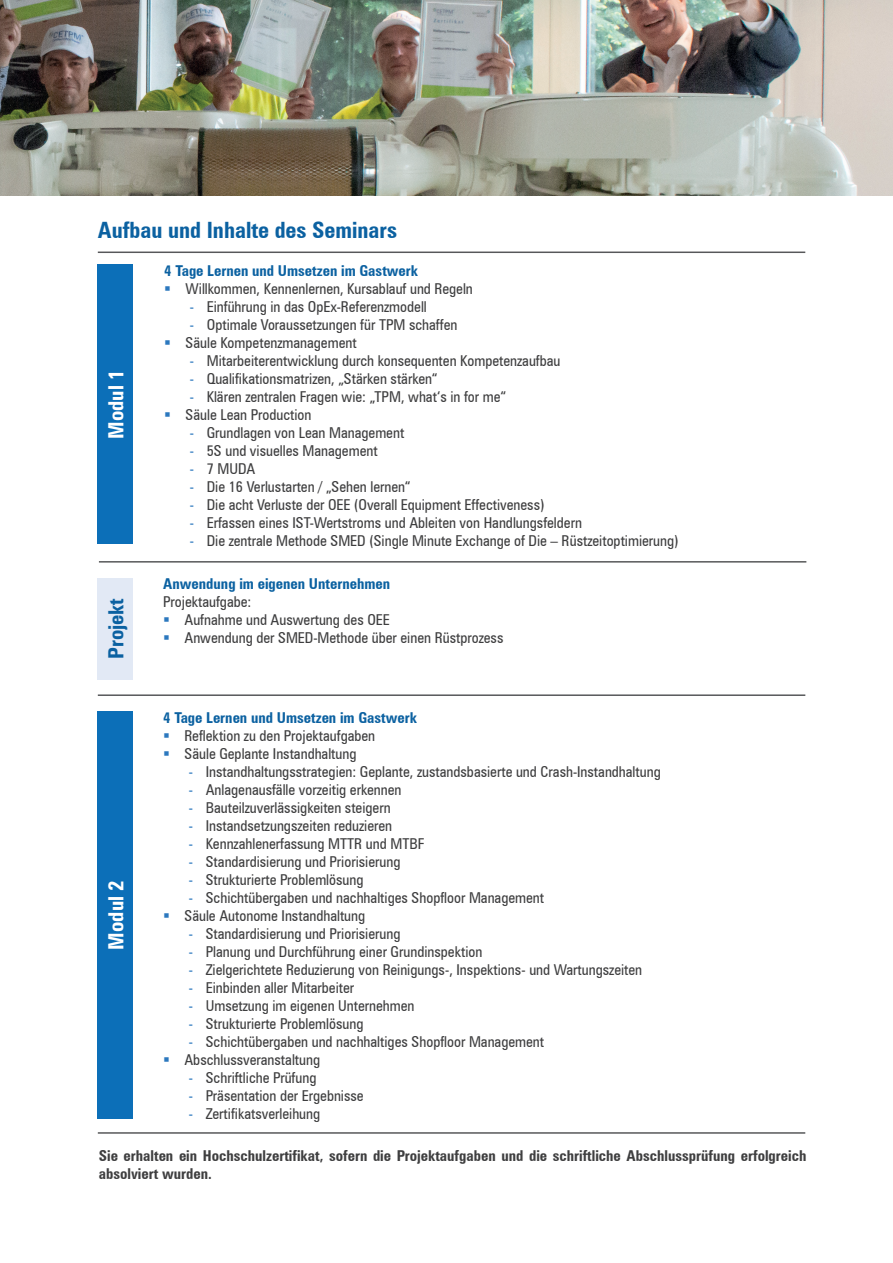
<style>
.page{position:relative;width:893px;height:1263px;background:#fff}
.page>*{position:absolute;margin:0;border:0;box-sizing:border-box;transform-origin:0 0}
.t1{font:700 condensed 22.5px "Zurich BT";color:#0b61a1}
.t2{font:700 condensed 21px "Zurich BT";color:#fff}
.t3{font:700 condensed 21px "Zurich BT";color:#0b61a1}
.t4{font:condensed 15px/18px "Zurich BT";color:#3e3e3f}
.t5{font:700 condensed 15px/18px "Zurich BT";color:#3e3e3f}
.t6{font:700 condensed 15px "Zurich BT";color:#0b61a1}
.s1{color:#2c78be}
</style>
<div class="page">
<img style="left:0;top:0;width:893px;height:196px">
<hr style="left:98px;top:252px;width:707px;height:1px;background:#57585a">
<hr style="left:99px;top:561px;width:707px;height:2px;background:#57585a">
<hr style="left:98px;top:694px;width:707px;height:2px;background:#57585a">
<div style="left:98px;top:264px;width:35px;height:280px;background:#0c6fb8"></div>
<div style="left:98px;top:711px;width:35px;height:408px;background:#0c6fb8"></div>
<div style="left:98px;top:578px;width:35px;height:101px;background:#e2e9f5"></div>
<hr style="left:98px;top:1132px;width:707px;height:2px;background:#57585a">
<h1 class="t1" style="left:98px;top:217px;width:301px">Aufbau und Inhalte des Seminars</h1>
<p class="t6" style="left:164px;top:261px;width:255px">4 Tage Lernen und Umsetzen im Gastwerk</p>
<p class="t4" style="left:186px;top:279px;width:289px">Willkommen, Kennenlernen, Kursablauf und Regeln</p>
<p class="t4" style="left:190px;top:297px;width:239px"><span class="s1">-</span> Einführung in das OpEx-Referenzmodell</p>
<p class="t4" style="left:186px;top:315px;width:273px"><span class="s1">-</span> Optimale Voraussetzungen für TPM schaffen<br>Säule Kompetenzmanagement</p>
<p class="t4" style="left:190px;top:351px;width:372px"><span class="s1">-</span> Mitarbeiterentwicklung durch konsequenten Kompetenzaufbau</p>
<p class="t4" style="left:190px;top:369px;width:249px"><span class="s1">-</span> Qualifikationsmatrizen, „Stärken stärken“</p>
<p class="t4" style="left:186px;top:387px;width:322px"><span class="s1">-</span> Klären zentralen Fragen wie: „TPM, what‘s in for me“<br>Säule Lean Production</p>
<p class="t4" style="left:190px;top:423px;width:216px"><span class="s1">-</span> Grundlagen von Lean Management</p>
<p class="t4" style="left:190px;top:441px;width:189px"><span class="s1">-</span> 5S und visuelles Management</p>
<p class="t4" style="left:190px;top:459px;width:67px"><span class="s1">-</span> 7 MUDA</p>
<p class="t4" style="left:190px;top:477px;width:222px"><span class="s1">-</span> Die 16 Verlustarten / „Sehen lernen“</p>
<p class="t4" style="left:190px;top:495px;width:356px"><span class="s1">-</span> Die acht Verluste der OEE (Overall Equipment Effectiveness)</p>
<p class="t4" style="left:190px;top:513px;width:394px"><span class="s1">-</span> Erfassen eines IST-Wertstroms und Ableiten von Handlungsfeldern</p>
<p class="t4" style="left:190px;top:531px;width:490px"><span class="s1">-</span> Die zentrale Methode SMED (Single Minute Exchange of Die – Rüstzeitoptimierung)</p>
<p class="t6" style="left:163px;top:575px;width:228px">Anwendung im eigenen Unternehmen</p>
<p class="t4" style="left:184px;top:593px;width:320px;text-indent:-21px">Projektaufgabe:<br>Aufnahme und Auswertung des OEE<br>Anwendung der SMED-Methode über einen Rüstprozess</p>
<h2 class="t2" style="left:103px;top:439px;width:70px;rotate:-90deg">Modul 1</h2>
<h2 class="t3" style="left:103px;top:659px;width:62px;rotate:-90deg">Projekt</h2>
<h2 class="t2" style="left:103px;top:949px;width:70px;rotate:-90deg">Modul 2</h2>
<p class="t6" style="left:163px;top:708px;width:255px">4 Tage Lernen und Umsetzen im Gastwerk</p>
<p class="t4" style="left:184px;top:726px;width:192px">Reflektion zu den Projektaufgaben<br>Säule Geplante Instandhaltung</p>
<p class="t4" style="left:189px;top:762px;width:474px"><span class="s1">-</span> Instandhaltungsstrategien: Geplante, zustandsbasierte und Crash-Instandhaltung</p>
<p class="t4" style="left:189px;top:780px;width:214px"><span class="s1">-</span> Anlagenausfälle vorzeitig erkennen</p>
<p class="t4" style="left:189px;top:798px;width:203px"><span class="s1">-</span> Bauteilzuverlässigkeiten steigern</p>
<p class="t4" style="left:189px;top:816px;width:205px"><span class="s1">-</span> Instandsetzungszeiten reduzieren</p>
<p class="t4" style="left:189px;top:834px;width:237px"><span class="s1">-</span> Kennzahlenerfassung MTTR und MTBF</p>
<p class="t4" style="left:189px;top:852px;width:213px"><span class="s1">-</span> Standardisierung und Priorisierung</p>
<p class="t4" style="left:189px;top:870px;width:176px"><span class="s1">-</span> Strukturierte Problemlösung</p>
<p class="t4" style="left:184px;top:888px;width:361px"><span class="s1">-</span> Schichtübergaben und nachhaltiges Shopfloor Management<br>Säule Autonome Instandhaltung</p>
<p class="t4" style="left:189px;top:924px;width:213px"><span class="s1">-</span> Standardisierung und Priorisierung</p>
<p class="t4" style="left:189px;top:942px;width:295px"><span class="s1">-</span> Planung und Durchführung einer Grundinspektion</p>
<p class="t4" style="left:189px;top:960px;width:455px"><span class="s1">-</span> Zielgerichtete Reduzierung von Reinigungs-, Inspektions- und Wartungszeiten</p>
<p class="t4" style="left:189px;top:978px;width:167px"><span class="s1">-</span> Einbinden aller Mitarbeiter</p>
<p class="t4" style="left:189px;top:996px;width:227px"><span class="s1">-</span> Umsetzung im eigenen Unternehmen</p>
<p class="t4" style="left:189px;top:1014px;width:176px"><span class="s1">-</span> Strukturierte Problemlösung</p>
<p class="t4" style="left:184px;top:1032px;width:361px"><span class="s1">-</span> Schichtübergaben und nachhaltiges Shopfloor Management<br>Abschlussveranstaltung</p>
<p class="t4" style="left:189px;top:1068px;width:129px"><span class="s1">-</span> Schriftliche Prüfung</p>
<p class="t4" style="left:189px;top:1086px;width:176px"><span class="s1">-</span> Präsentation der Ergebnisse</p>
<p class="t4" style="left:189px;top:1104px;width:133px"><span class="s1">-</span> Zertifikatsverleihung</p>
<p class="t5" style="left:99px;top:1147px;width:709px">Sie erhalten ein Hochschulzertifikat, sofern die Projektaufgaben und die schriftliche Abschlussprüfung erfolgreich absolviert wurden.</p>
</div>
